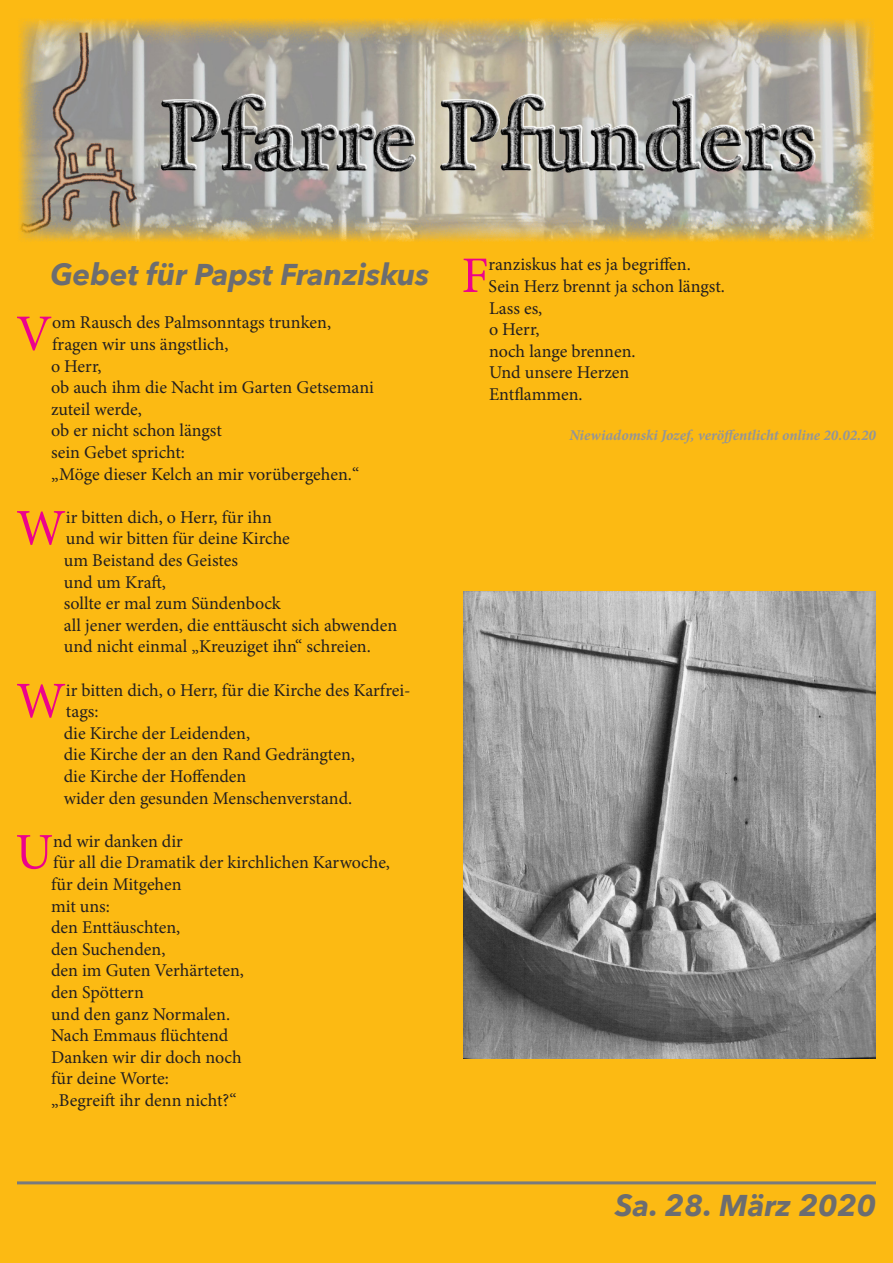
<style>
.page{position:relative;width:893px;height:1263px;background:#fcba13}
.page>*{position:absolute;margin:0;border:0;box-sizing:border-box;transform-origin:0 0}
.t1{font:51.3px "Minion Pro";color:#ed028c}
.Überschrift01{font:italic 700 30px "Avenir Next";color:#6c6d70}
.t2{font:18px/21.6px "Minion Pro";color:#231f20}
.text02{font:italic 700 15px "Minion Pro";letter-spacing:-.005em;color:#939598}
</style>
<div class="page">
<img style="left:18px;top:18px;width:857px;height:224px">
<img style="left:464px;top:591px;width:412px;height:467px">
<hr style="left:17px;top:1181px;width:859px;height:3px;background:#787a7d">
<p class="Überschrift01" style="left:50px;top:249px;width:381px">Gebet für Papst Franziskus</p>
<p class="t1" style="left:16px;top:299px;width:38px">V</p>
<p class="t2" style="left:52px;top:312px;width:280px">om Rausch des Palmsonntags trunken,</p>
<p class="t2" style="left:52px;top:333px;width:178px">fragen wir uns ängstlich,</p>
<p class="t2" style="left:51px;top:355px;width:52px">o Herr,</p>
<p class="t2" style="left:51px;top:377px;width:324px">ob auch ihm die Nacht im Garten Getsemani</p>
<p class="t2" style="left:51px;top:398px;width:92px">zuteil werde,</p>
<p class="t2" style="left:51px;top:420px;width:172px">ob er nicht schon längst</p>
<p class="t2" style="left:51px;top:441px;width:136px">sein Gebet spricht:</p>
<p class="t2" style="left:51px;top:463px;width:310px">„Möge dieser Kelch an mir vorübergehen.“</p>
<p class="t1" style="left:16px;top:494px;width:51px">W</p>
<p class="t2" style="left:66px;top:506px;width:207px">ir bitten dich, o Herr, für ihn</p>
<p class="t2" style="left:66px;top:528px;width:225px">und wir bitten für deine Kirche</p>
<p class="t2" style="left:64px;top:549px;width:176px">um Beistand des Geistes</p>
<p class="t2" style="left:64px;top:571px;width:104px">und um Kraft,</p>
<p class="t2" style="left:64px;top:593px;width:219px">sollte er mal zum Sündenbock</p>
<p class="t2" style="left:64px;top:614px;width:335px">all jener werden, die enttäuscht sich abwenden</p>
<p class="t2" style="left:64px;top:636px;width:309px">und nicht einmal „Kreuziget ihn“ schreien.</p>
<p class="t1" style="left:16px;top:666px;width:51px">W</p>
<p class="t2" style="left:66px;top:679px;width:346px">ir bitten dich, o Herr, für die Kirche des Karfrei&shy;tags:</p>
<p class="t2" style="left:64px;top:722px;width:188px">die Kirche der Leidenden,</p>
<p class="t2" style="left:64px;top:744px;width:293px">die Kirche der an den Rand Gedrängten,</p>
<p class="t2" style="left:64px;top:765px;width:184px">die Kirche der Hoffenden</p>
<p class="t2" style="left:64px;top:787px;width:290px">wider den gesunden Menschenverstand.</p>
<p class="t1" style="left:15px;top:818px;width:39px">U</p>
<p class="t2" style="left:53px;top:830px;width:131px">nd wir danken dir</p>
<p class="t2" style="left:53px;top:852px;width:338px">für all die Dramatik der kirchlichen Karwoche,</p>
<p class="t2" style="left:51px;top:873px;width:132px">für dein Mitgehen</p>
<p class="t2" style="left:51px;top:895px;width:60px">mit uns:</p>
<p class="t2" style="left:51px;top:917px;width:131px">den Enttäuschten,</p>
<p class="t2" style="left:51px;top:938px;width:116px">den Suchenden,</p>
<p class="t2" style="left:51px;top:960px;width:194px">den im Guten Verhärteten,</p>
<p class="t2" style="left:51px;top:981px;width:94px">den Spöttern</p>
<p class="t2" style="left:51px;top:1003px;width:181px">und den ganz Normalen.</p>
<p class="t2" style="left:51px;top:1025px;width:179px">Nach Emmaus flüchtend</p>
<p class="t2" style="left:51px;top:1046px;width:192px">Danken wir dir doch noch</p>
<p class="t2" style="left:51px;top:1068px;width:119px">für deine Worte:</p>
<p class="t2" style="left:51px;top:1089px;width:187px">„Begreift ihr denn nicht?“</p>
<p class="t1" style="left:461px;top:241px;width:29px">F</p>
<p class="t2" style="left:489px;top:254px;width:204px">ranziskus hat es ja begriffen.</p>
<p class="t2" style="left:489px;top:275px;width:238px">Sein Herz brennt ja schon längst.</p>
<p class="t2" style="left:489px;top:297px;width:55px">Lass es,</p>
<p class="t2" style="left:489px;top:319px;width:52px">o Herr,</p>
<p class="t2" style="left:489px;top:340px;width:148px">noch lange brennen.</p>
<p class="t2" style="left:489px;top:362px;width:142px">Und unsere Herzen</p>
<p class="t2" style="left:489px;top:383px;width:95px">Entflammen.</p>
<p class="text02" style="left:569px;top:424px;width:308px">Niewiadomski Jozef, veröffentlicht online 20.02.20</p>
<p class="Überschrift01" style="left:615px;top:1180px;width:262px">Sa. 28. März 2020</p>
</div>
